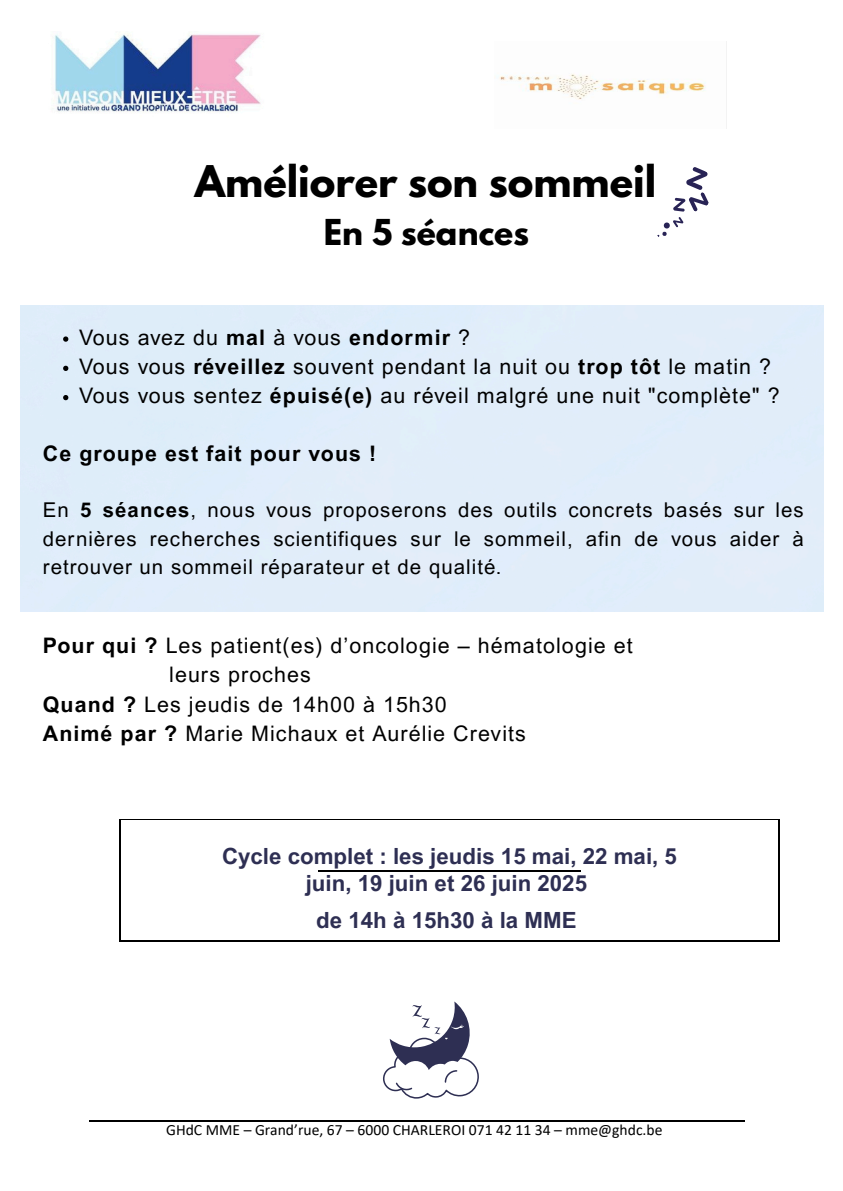
<style>
.page{position:relative;width:843px;height:1191px;background:#fff}
.page>*{position:absolute;margin:0;border:0;box-sizing:border-box;transform-origin:0 0}
.t1{font:700 38.7px "League Spartan";color:#000}
.t2{font:700 31.6px "League Spartan";letter-spacing:.005em;color:#000}
.t3{font:700 22.3px/27px "Arial MT Pro";color:#2e2f53;text-align:center}
.t4{font:21.4px "Arial MT Pro";letter-spacing:.05em;color:#000}
.t5{font:700 21.4px "Arial MT Pro";letter-spacing:.05em;color:#000}
.t6{font:20.4px/28.5px "Arial MT Pro";letter-spacing:.05em;color:#000;text-align:justify}
.t7{font:15.6px "Calibri";color:#000}
.s1{font-weight:700}
</style>
<div class="page">
<hr style="left:89px;top:1120px;width:655px;height:1px;background:#000">
<img style="left:499px;top:74px;width:207px;height:26px">
<hr style="left:120px;top:819px;width:658px;height:1px;background:#000">
<hr style="left:318px;top:870px;width:262px;height:1px;background:#000">
<svg style="left:120px;top:820px;width:1px;height:52px"></svg>
<svg style="left:778px;top:819px;width:1px;height:53px"></svg>
<hr style="left:120px;top:872px;width:1px;height:39px;background:#000">
<hr style="left:778px;top:872px;width:1px;height:39px;background:#000">
<hr style="left:120px;top:940px;width:658px;height:1px;background:#000">
<svg style="left:120px;top:911px;width:1px;height:29px"></svg>
<svg style="left:778px;top:911px;width:1px;height:30px"></svg>
<img style="left:54px;top:33px;width:207px;height:79px">
<svg style="left:383px;top:1001px;width:96px;height:97px"></svg>
<svg style="left:657px;top:167px;width:52px;height:70px"></svg>
<svg style="left:63px;top:336px;width:5px;height:6px"></svg>
<svg style="left:63px;top:365px;width:5px;height:6px"></svg>
<svg style="left:63px;top:395px;width:5px;height:5px"></svg>
<h3 class="t1" style="left:195px;top:162px;width:462px">Améliorer son sommeil</h3>
<h3 class="t2" style="left:324px;top:217px;width:207px">En 5 séances</h3>
<h1 class="t4" style="left:79px;top:329px;width:392px">Vous avez du <span class="s1">mal</span> à vous <span class="s1">endormir</span> ?</h1>
<p class="t4" style="left:79px;top:358px;width:693px">Vous vous <span class="s1">réveillez</span> souvent pendant la nuit ou <span class="s1">trop tôt</span> le matin ?</p>
<p class="t4" style="left:79px;top:387px;width:701px">Vous vous sentez <span class="s1">épuisé(e)</span> au réveil malgré une nuit "complète" ?</p>
<p class="t5" style="left:43px;top:445px;width:335px">Ce groupe est fait pour vous !</p>
<p class="t6" style="left:43px;top:498px;width:762px">En <span class="s1">5 séances</span>, nous vous proposerons des outils concrets basés sur les dernières recherches scientifiques sur le sommeil, afin de vous aider à retrouver un sommeil réparateur et de qualité.</p>
<h2 class="t4" style="left:43px;top:637px;width:591px"><span class="s1">Pour qui ?</span> Les patient(es) d’oncologie – hématologie et</h2>
<h2 class="t4" style="left:169px;top:666px;width:143px">leurs proches</h2>
<h2 class="t4" style="left:43px;top:696px;width:405px"><span class="s1">Quand ?</span> Les jeudis de 14h00 à 15h30</h2>
<h2 class="t4" style="left:43px;top:725px;width:484px"><span class="s1">Animé par ?</span> Marie Michaux et Aurélie Crevits</h2>
<h3 class="t3" style="left:222px;top:845px;width:456px">Cycle complet : les jeudis 15 mai, 22 mai, 5 juin, 19 juin et 26 juin 2025</h3>
<h3 class="t3" style="left:316px;top:909px;width:262px">de 14h à 15h30 à la MME</h3>
<h3 class="t7" style="left:166px;top:1122px;width:497px">GHdC MME – Grand’rue, 67 – 6000 CHARLEROI 071 42 11 34 – mme@ghdc.be</h3>
</div>
